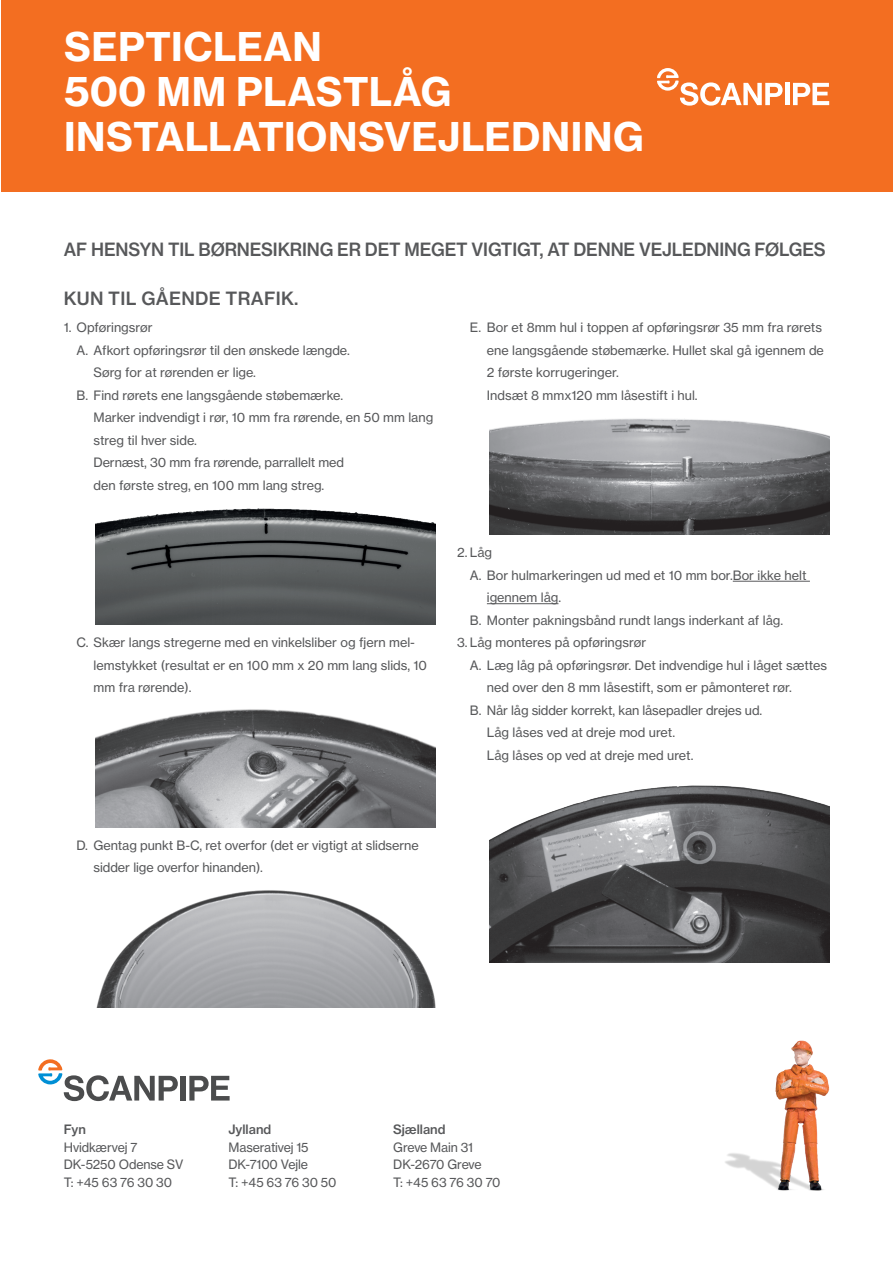
<style>
.page{position:relative;width:893px;height:1263px;background:#fff}
.page>*{position:absolute;margin:0;border:0;box-sizing:border-box;transform-origin:0 0}
.t1{font:39px/45px "N Haas Grotesk TX Pro 75 Bd";letter-spacing:.01em;color:#fff}
.t2{font:18px "N Haas Grotesk TX Pro 65 Md";letter-spacing:-.01em;color:#57585a}
.t3{font:18px "N Haas Grotesk TX Pro 65 Md";letter-spacing:.015em;color:#57585a}
.t4{font:12.75px/17.5px "N Haas Grotesk TX Pro 55 Rg";color:#57585a}
.t5{font:12.75px "N Haas Grotesk TX Pro 65 Md";color:#57585a}
</style>
<div class="page">
<div style="left:1px;top:0;width:892px;height:191px;background:#f36e21"></div>
<hr style="left:785px;top:83px;width:4px;height:22px;background:#fff">
<svg style="left:793px;top:83px;width:36px;height:22px"></svg>
<svg style="left:657px;top:68px;width:126px;height:38px"></svg>
<img style="left:725px;top:1040px;width:105px;height:151px">
<div style="left:180px;top:1076px;width:5px;height:24px;background:#4b4c4d"></div>
<svg style="left:189px;top:1076px;width:41px;height:24px"></svg>
<svg style="left:38px;top:1059px;width:140px;height:42px"></svg>
<img style="left:96px;top:508px;width:340px;height:117px">
<img style="left:96px;top:709px;width:340px;height:118px">
<img style="left:96px;top:890px;width:340px;height:117px">
<hr style="left:733px;top:581px;width:77px;height:1px;background:#57585a">
<hr style="left:487px;top:603px;width:71px;height:1px;background:#57585a">
<img style="left:489px;top:418px;width:340px;height:117px">
<img style="left:489px;top:785px;width:340px;height:177px">
<h1 class="t1" style="left:64px;top:24px;width:581px">SEPTICLEAN<br>500 MM PLASTLÅG<br>INSTALLATIONSVEJLEDNING</h1>
<h2 class="t2" style="left:64px;top:239px;width:763px">AF HENSYN TIL BØRNESIKRING ER DET MEGET VIGTIGT, AT DENNE VEJLEDNING FØLGES</h2>
<h2 class="t3" style="left:64px;top:288px;width:236px">KUN TIL GÅENDE TRAFIK.</h2>
<p class="t4" style="left:64px;top:319px;width:90px">1. Opføringsrør</p>
<p class="t4" style="left:77px;top:341px;width:275px">A. Afkort opføringsrør til den ønskede længde.</p>
<p class="t4" style="left:94px;top:364px;width:164px">Sørg for at rørenden er lige.</p>
<p class="t4" style="left:77px;top:386px;width:268px">B. Find rørets ene langsgående støbemærke.</p>
<p class="t4" style="left:94px;top:409px;width:341px">Marker indvendigt i rør, 10 mm fra rørende, en 50 mm lang</p>
<p class="t4" style="left:94px;top:431px;width:105px">streg til hver side.</p>
<p class="t4" style="left:94px;top:454px;width:252px">Dernæst, 30 mm fra rørende, parrallelt med</p>
<p class="t4" style="left:94px;top:476px;width:232px">den første streg, en 100 mm lang streg.</p>
<p class="t4" style="left:94px;top:631px;width:335px;line-height:22.5px;text-indent:-17px">C. Skær langs stregerne med en vinkelsliber og fjern mel&shy;lemstykket (resultat er en 100 mm x 20 mm lang slids, 10 mm fra rørende).</p>
<p class="t4" style="left:487px;top:316px;width:339px;line-height:22.5px;text-indent:-17px">E. Bor et 8mm hul i toppen af opføringsrør 35 mm fra rørets ene langsgående støbemærke. Hullet skal gå igennem de 2 første korrugeringer.<br>Indsæt 8 mmx120 mm låsestift i hul.</p>
<p class="t4" style="left:457px;top:544px;width:37px">2. Låg</p>
<p class="t4" style="left:470px;top:566px;width:338px">A. Bor hulmarkeringen ud med et 10 mm bor.Bor ikke helt</p>
<p class="t4" style="left:487px;top:589px;width:76px">igennem låg.</p>
<p class="t4" style="left:470px;top:611px;width:315px">B. Monter pakningsbånd rundt langs inderkant af låg.</p>
<p class="t4" style="left:457px;top:634px;width:191px">3. Låg monteres på opføringsrør</p>
<p class="t4" style="left:470px;top:656px;width:359px">A. Læg låg på opføringsrør. Det indvendige hul i låget sættes</p>
<p class="t4" style="left:487px;top:679px;width:307px">ned over den 8 mm låsestift, som er påmonteret rør.</p>
<p class="t4" style="left:470px;top:701px;width:294px">B. Når låg sidder korrekt, kan låsepadler drejes ud.</p>
<p class="t4" style="left:487px;top:724px;width:190px">Låg låses ved at dreje mod uret.</p>
<p class="t4" style="left:487px;top:746px;width:208px">Låg låses op ved at dreje med uret.</p>
<p class="t4" style="left:94px;top:834px;width:327px;line-height:22.5px;text-indent:-17px">D. Gentag punkt B-C, ret overfor (det er vigtigt at slidserne sidder lige overfor hinanden).</p>
<p class="t5" style="left:64px;top:1121px;width:24px">Fyn</p>
<p class="t4" style="left:64px;top:1138px;width:121px">Hvidkærvej 7<br>DK-5250 Odense SV<br>T: +45 63 76 30 30</p>
<p class="t5" style="left:228px;top:1121px;width:44px">Jylland</p>
<p class="t4" style="left:228px;top:1138px;width:110px">Maserativej 15<br>DK-7100 Vejle<br>T: +45 63 76 30 50</p>
<p class="t5" style="left:393px;top:1121px;width:54px">Sjælland</p>
<p class="t4" style="left:393px;top:1138px;width:109px">Greve Main 31<br>DK-2670 Greve<br>T: +45 63 76 30 70</p>
</div>
